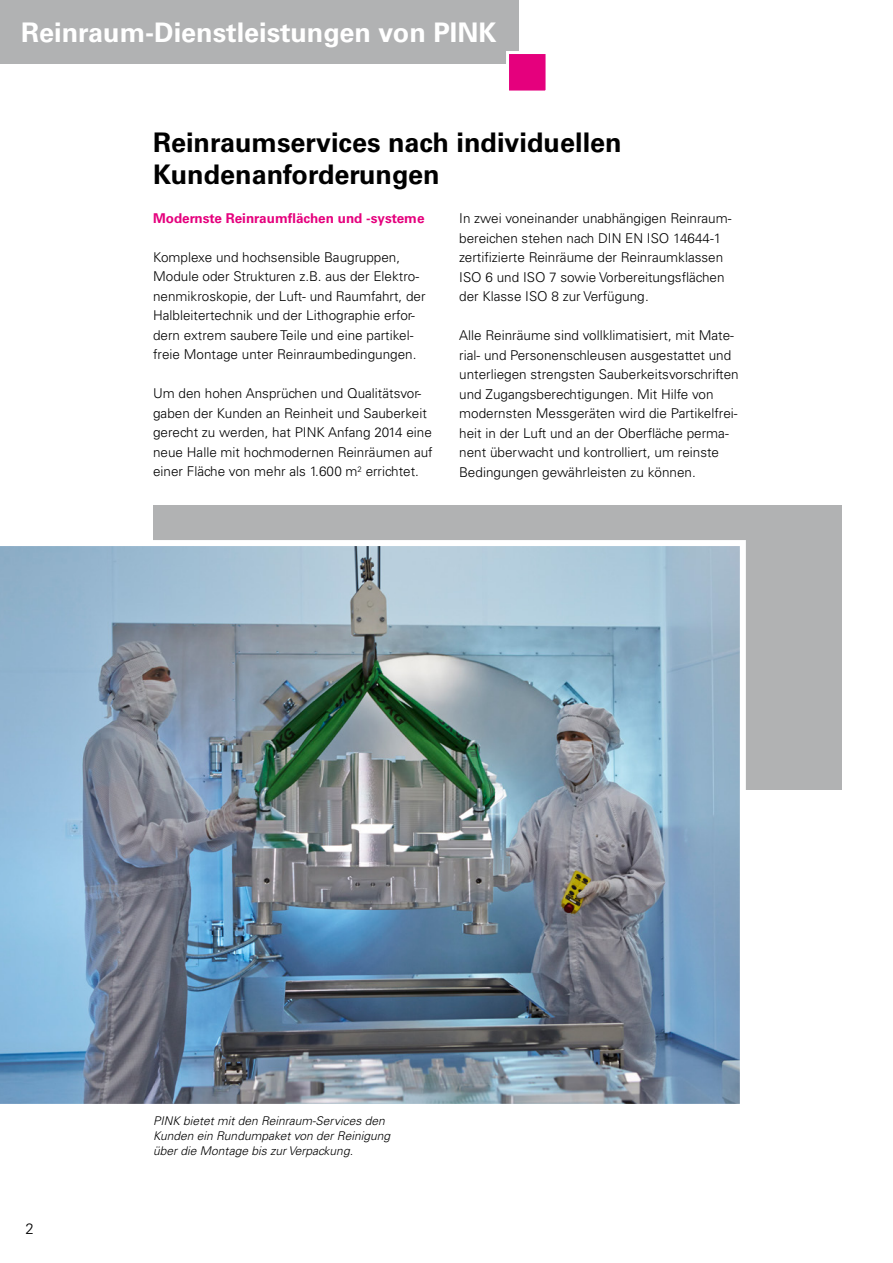
<style>
.page{position:relative;width:893px;height:1263px;background:#fff}
.page>*{position:absolute;margin:0;border:0;box-sizing:border-box;transform-origin:0 0}
.Subhead{font:700 27px/32.4px "Univers";color:#000}
.Headline{font:700 27px "Univers";color:#fff}
.t1{font:300 15px "Univers";color:#000}
.Bodytext{font:300 13.5px/19.5px "Univers";color:#000}
.Bodytext-2{font:700 13.5px "Univers";color:#e5007d}
.Marginalie_dt{font:italic 300 12px "Univers";color:#000}
</style>
<div class="page">
<div style="left:153px;top:505px;width:689px;height:285px;background:#b1b2b3"></div>
<hr style="left:892px;top:114px;width:1px;height:205px;background:#b1b2b3">
<img style="left:0;top:540px;width:746px;height:564px">
<div style="left:0;top:0;width:519px;height:64px;background:#b1b2b3"></div>
<div style="left:506px;top:51px;width:43px;height:43px;background:#e5007d;border:3px solid #fff"></div>
<p class="Headline" style="left:21px;top:16px;width:477px">Reinraum-Dienstleistungen von PINK</p>
<p class="Subhead" style="left:153px;top:127px;width:470px">Reinraumservices nach individuellen<br>Kundenanforderungen</p>
<p class="Bodytext-2" style="left:153px;top:210px;width:273px">Modernste Reinraumflächen und -systeme</p>
<p class="Bodytext" style="left:153px;top:247px;width:274px">Komplexe und hochsensible Baugruppen, Module oder Strukturen z.B. aus der Elektro&shy;nenmikroskopie, der Luft- und Raumfahrt, der Halbleitertechnik und der Lithographie erfor&shy;dern extrem saubere Teile und eine partikel&shy;freie Montage unter Reinraumbedingungen.</p>
<p class="Bodytext" style="left:153px;top:384px;width:281px">Um den hohen Ansprüchen und Qualitätsvor&shy;gaben der Kunden an Reinheit und Sauberkeit gerecht zu werden, hat PINK Anfang 2014 eine neue Halle mit hochmodernen Reinräumen auf einer Fläche von mehr als 1.600 m<sup>2</sup> errichtet.</p>
<p class="Bodytext" style="left:459px;top:209px;width:274px">In zwei voneinander unabhängigen Reinraum&shy;bereichen stehen nach DIN EN ISO 14644-1 zertifizierte Reinräume der Reinraumklassen</p>
<p class="Bodytext" style="left:459px;top:267px;width:267px">ISO 6 und ISO 7 sowie Vorbereitungsflächen der Klasse ISO 8 zur Verfügung.</p>
<p class="Bodytext" style="left:459px;top:326px;width:281px">Alle Reinräume sind vollklimatisiert, mit Mate&shy;rial- und Personenschleusen ausgestattet und unterliegen strengsten Sauberkeitsvorschriften und Zugangsberechtigungen. Mit Hilfe von modernsten Messgeräten wird die Partikelfrei&shy;heit in der Luft und an der Oberfläche perma&shy;nent überwacht und kontrolliert, um reinste Bedingungen gewährleisten zu können.</p>
<p class="t1" style="left:26px;top:1220px;width:10px">2</p>
<p class="Marginalie_dt" style="left:153px;top:1113px;width:233px">PINK bietet mit den Reinraum-Services den</p>
<p class="Marginalie_dt" style="left:153px;top:1128px;width:238px">Kunden ein Rundumpaket von der Reinigung</p>
<p class="Marginalie_dt" style="left:153px;top:1143px;width:202px">über die Montage bis zur Verpackung.</p>
</div>
